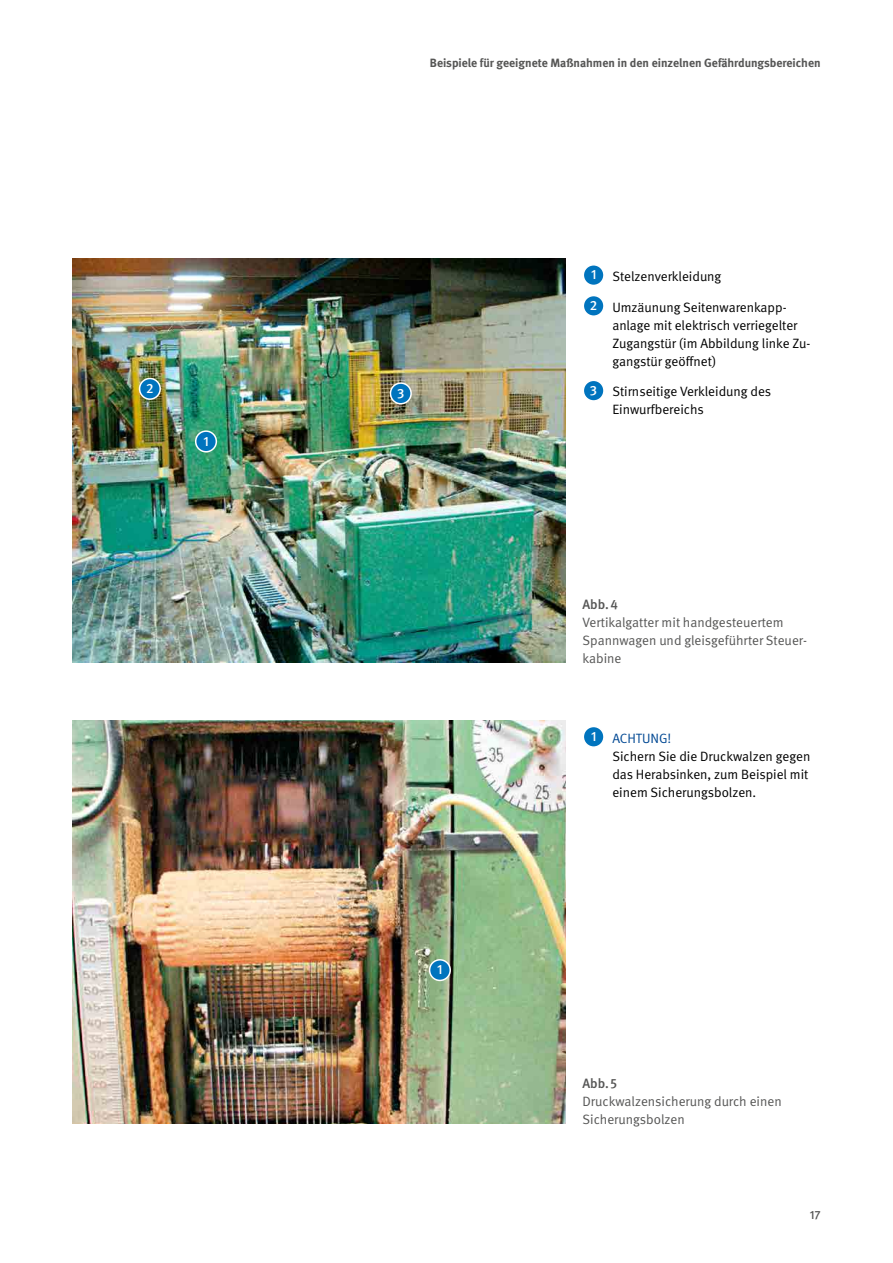
<style>
.page{position:relative;width:893px;height:1263px;background:#fff}
.page>*{position:absolute;margin:0;border:0;box-sizing:border-box;transform-origin:0 0}
.Tabellen_und_Graphen_Bildlegende{font:13.5px/18px "DGUV Meta";color:#000}
.t1{font:13.5px/18px "DGUV Meta";color:#565655}
.t2{font:500 13.5px "DGUV Meta";letter-spacing:-.005em;color:#565655}
.t3{font:500 13.5px "DGUV Meta";color:#fff}
.t4{font:700 12px "DGUV Meta";color:#565655}
.t5{font:500 12px "DGUV Meta";color:#565655}
.s1{color:#004893}
</style>
<div class="page">
<div style="left:583px;top:265px;width:21px;height:20px;background:#0074be;border-radius:50%"></div>
<div style="left:583px;top:264px;width:22px;height:22px;border:2px solid #fff;border-radius:50%"></div>
<div style="left:583px;top:296px;width:21px;height:20px;background:#0074be;border-radius:50%"></div>
<div style="left:583px;top:295px;width:22px;height:22px;border:2px solid #fff;border-radius:50%"></div>
<div style="left:583px;top:380px;width:21px;height:21px;background:#0074be;border-radius:50%"></div>
<div style="left:583px;top:380px;width:22px;height:22px;border:2px solid #fff;border-radius:50%"></div>
<img style="left:72px;top:259px;width:494px;height:403px">
<div style="left:583px;top:726px;width:21px;height:21px;background:#0074be;border-radius:50%"></div>
<div style="left:583px;top:726px;width:22px;height:22px;border:2px solid #fff;border-radius:50%"></div>
<img style="left:72px;top:720px;width:494px;height:404px">
<div style="left:430px;top:960px;width:20px;height:20px;background:#0074be;border-radius:50%"></div>
<div style="left:429px;top:959px;width:22px;height:22px;border:2px solid #fff;border-radius:50%"></div>
<div style="left:196px;top:431px;width:20px;height:21px;background:#0074be;border-radius:50%"></div>
<div style="left:195px;top:430px;width:22px;height:22px;border:2px solid #fff;border-radius:50%"></div>
<div style="left:140px;top:378px;width:20px;height:21px;background:#0074be;border-radius:50%"></div>
<div style="left:139px;top:378px;width:22px;height:22px;border:2px solid #fff;border-radius:50%"></div>
<div style="left:390px;top:383px;width:21px;height:21px;background:#0074be;border-radius:50%"></div>
<div style="left:390px;top:382px;width:22px;height:22px;border:2px solid #fff;border-radius:50%"></div>
<p class="t3" style="left:146px;top:380px;width:9px">2</p>
<p class="t3" style="left:203px;top:433px;width:7px">1</p>
<p class="t4" style="left:430px;top:56px;width:392px">Beispiele für geeignete Maßnahmen in den einzelnen Gefährdungsbereichen</p>
<p class="t3" style="left:397px;top:385px;width:9px">3</p>
<p class="t3" style="left:437px;top:962px;width:7px">1</p>
<p class="t3" style="left:591px;top:267px;width:7px">1</p>
<p class="Tabellen_und_Graphen_Bildlegende" style="left:612px;top:268px;width:111px">Stelzenverkleidung</p>
<p class="t3" style="left:590px;top:298px;width:9px">2</p>
<p class="Tabellen_und_Graphen_Bildlegende" style="left:612px;top:298px;width:200px">Umzäunung Seitenwarenkapp&shy;anlage mit elektrisch verriegelter<br>Zugangstür (im Abbildung linke Zu&shy;gangstür geöffnet)</p>
<p class="t3" style="left:590px;top:382px;width:9px">3</p>
<p class="Tabellen_und_Graphen_Bildlegende" style="left:612px;top:383px;width:160px">Stirnseitige Verkleidung des<br>Einwurfbereichs</p>
<p class="t2" style="left:583px;top:596px;width:37px">Abb.4</p>
<p class="t1" style="left:583px;top:613px;width:224px">Vertikalgatter mit handgesteuertem<br>Spannwagen und gleisgeführter Steuer&shy;kabine</p>
<p class="t3" style="left:591px;top:728px;width:7px">1</p>
<p class="Tabellen_und_Graphen_Bildlegende" style="left:612px;top:729px;width:200px"><span class="s1">ACHTUNG!<br></span>Sichern Sie die Druckwalzen gegen das Herabsinken, zum Beispiel mit einem Sicherungsbolzen.</p>
<p class="t2" style="left:583px;top:1075px;width:36px">Abb. 5</p>
<p class="t1" style="left:583px;top:1092px;width:201px">Druckwalzensicherung durch einen<br>Sicherungsbolzen</p>
<p class="t5" style="left:810px;top:1208px;width:12px">17</p>
</div>
